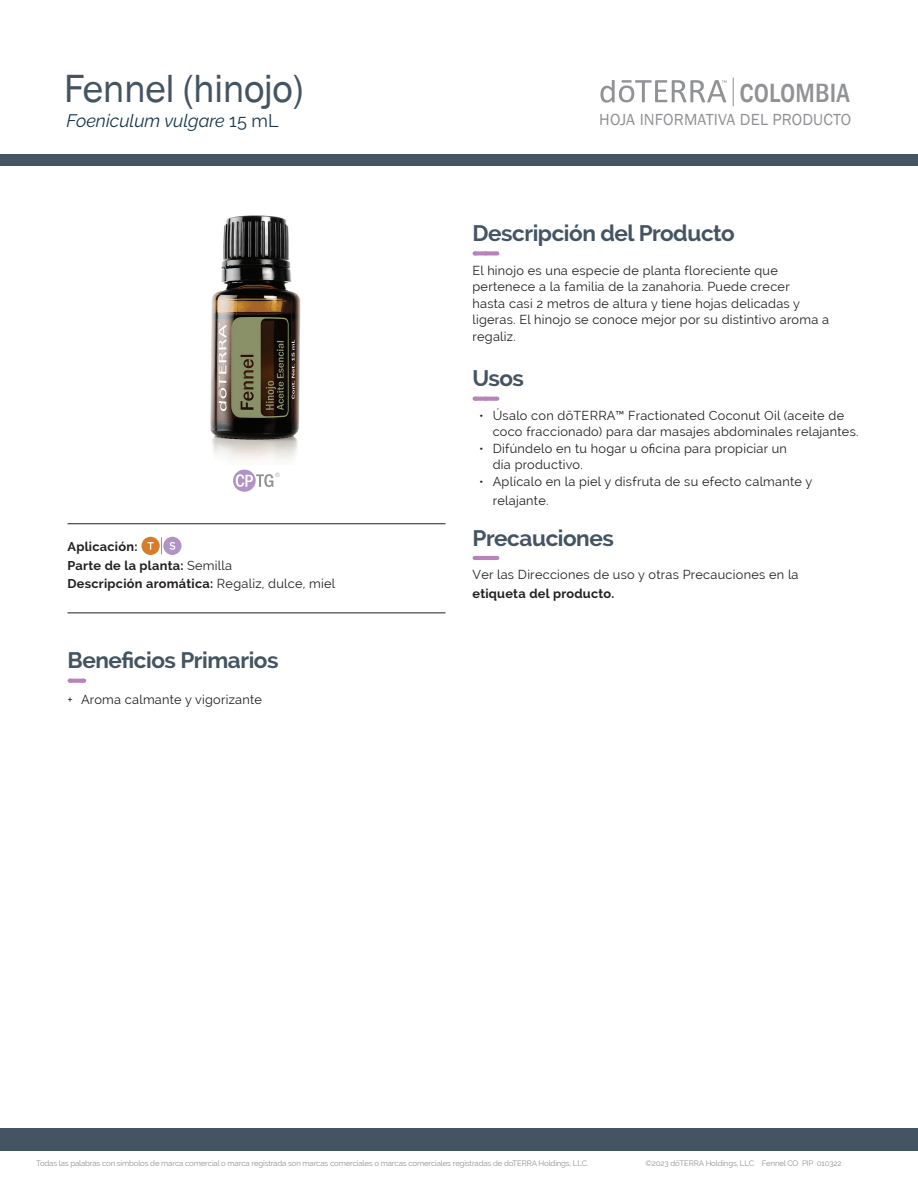
<style>
.page{position:relative;width:918px;height:1188px;background:#fff}
.page>*{position:absolute;margin:0;border:0;box-sizing:border-box;transform-origin:0 0}
.t1{font:40.5px "Franklin Got Itc TEE";letter-spacing:-.02em;color:#445463}
.t2{font:27.15px "Franklin Got URWTCE Med Con";color:#919295}
.t3{font:700 22.5px "Raleway";letter-spacing:-.02em;color:#445463}
.t4{font:italic 18px "Raleway";color:#1a374b}
.t5{font:16.5px "Franklin Got Itc TEE";letter-spacing:.01em;color:#919295}
.t6{font:12.75px/16.5px "Raleway";letter-spacing:.02em;color:#231f20}
.t7{font:700 12.75px/18.8px "Raleway";letter-spacing:.02em;color:#231f20}
.t8{font:7.8px "Raleway";letter-spacing:-.02em;color:#919295}
.s1{font-style:normal}
.s2{font-weight:400}
</style>
<div class="page">
<div style="left:0;top:155px;width:918px;height:11px;background:#445463"></div>
<div style="left:0;top:1128px;width:918px;height:23px;background:#445463"></div>
<svg style="left:733px;top:77px;width:1px;height:29px"></svg>
<svg style="left:600px;top:80px;width:127px;height:23px"></svg>
<svg style="left:476px;top:251px;width:9px;height:4px"></svg>
<svg style="left:485px;top:251px;width:12px;height:4px"></svg>
<svg style="left:476px;top:397px;width:9px;height:4px"></svg>
<svg style="left:485px;top:397px;width:12px;height:4px"></svg>
<hr style="left:475px;top:556px;width:21px;height:4px;background:#b783ba">
<hr style="left:68px;top:523px;width:378px;height:1px;background:#231f20">
<hr style="left:68px;top:613px;width:378px;height:1px;background:#231f20">
<svg style="left:70px;top:679px;width:14px;height:4px"></svg>
<svg style="left:233px;top:470px;width:47px;height:22px"></svg>
<img style="left:210px;top:215px;width:91px;height:246px">
<div style="left:163px;top:537px;width:19px;height:18px;background:#b194c5;border-radius:50%"></div>
<svg style="left:169px;top:542px;width:6px;height:8px"></svg>
<svg style="left:161px;top:537px;width:1px;height:17px"></svg>
<div style="left:141px;top:537px;width:19px;height:18px;background:#d77c29;border-radius:50%"></div>
<svg style="left:148px;top:542px;width:6px;height:8px"></svg>
<h1 class="t1" style="left:64px;top:66px;width:241px">Fennel (hinojo)</h1>
<h3 class="t4" style="left:66px;top:110px;width:214px">Foeniculum vulgare <span class="s1">15 mL</span></h3>
<p class="t7" style="left:68px;top:537px;width:269px">Aplicación:<br>Parte de la planta: <span class="s2">Semilla<br></span>Descripción aromática: <span class="s2">Regaliz, dulce, miel</span></p>
<h3 class="t3" style="left:68px;top:648px;width:212px">Beneficios Primarios</h3>
<p class="t6" style="left:68px;top:691px;width:196px">+ Aroma calmante y vigorizante</p>
<h2 class="t2" style="left:739px;top:78px;width:112px">COLOMBIA</h2>
<p class="t5" style="left:599px;top:110px;width:253px">HOJA INFORMATIVA DEL PRODUCTO</p>
<h3 class="t3" style="left:472px;top:220px;width:264px">Descripción del Producto</h3>
<p class="t6" style="left:472px;top:262px;width:358px">El hinojo es una especie de planta floreciente que pertenece a la familia de la zanahoria. Puede crecer<br>hasta casi 2 metros de altura y tiene hojas delicadas y ligeras. El hinojo se conoce mejor por su distintivo aroma a regaliz.</p>
<h3 class="t3" style="left:472px;top:366px;width:53px">Usos</h3>
<p class="t6" style="left:493px;top:407px;width:367px;text-indent:-14px">• Úsalo con dōTERRA™ Fractionated Coconut Oil (aceite de coco fraccionado) para dar masajes abdominales relajantes.</p>
<p class="t6" style="left:493px;top:440px;width:296px;text-indent:-14px">• Difúndelo en tu hogar u oficina para propiciar un día productivo.</p>
<p class="t6" style="left:493px;top:472px;width:321px;line-height:18.8px;text-indent:-14px">• Aplícalo en la piel y disfruta de su efecto calmante y relajante.</p>
<h3 class="t3" style="left:472px;top:525px;width:143px">Precauciones</h3>
<p class="t6" style="left:473px;top:566px;width:328px">Ver las Direcciones de uso y otras Precauciones en la</p>
<p class="t7" style="left:473px;top:584px;width:143px">etiqueta del producto.</p>
<p class="t8" style="left:36px;top:1159px;width:554px">Todas las palabras con símbolos de marca comercial o marca registrada son marcas comerciales o marcas comerciales registradas de doTERRA Holdings, LLC.</p>
<p class="t8" style="left:645px;top:1159px;width:198px">©2023 dōTERRA Holdings, LLC Fennel CO PIP 010322</p>
</div>
